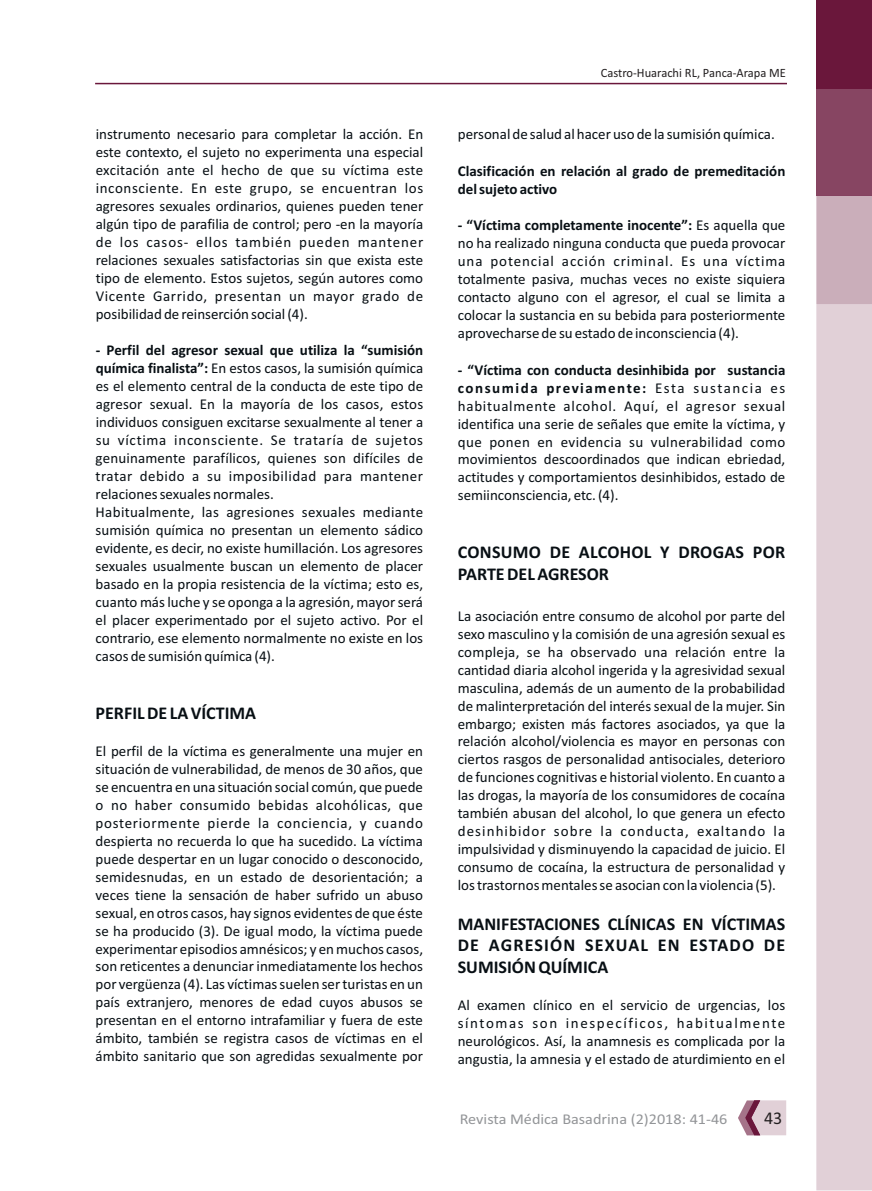
<style>
.page{position:relative;width:872px;height:1191px;background:#fff}
.page>*{position:absolute;margin:0;border:0;box-sizing:border-box;transform-origin:0 0}
.t1{font:700 18px/21.6px "Calibri";color:#080f14}
.t2{font:18px "Calibri";color:#231f20}
.t3{font:15px/18px "Calibri";color:#080f14;text-align:justify}
.t4{font:700 15px/18px "Calibri";color:#080f14}
.t5{font:15px "Calibri";color:#939598;scale:1.08 1}
.t6{font:12.75px "Calibri";color:#231f20}
.s1{font-weight:700}
</style>
<div class="page">
<div style="left:816px;top:0;width:56px;height:89px;background:#6a173b"></div>
<div style="left:816px;top:89px;width:56px;height:107px;background:#874562"></div>
<div style="left:816px;top:196px;width:56px;height:108px;background:#caaeba"></div>
<svg style="left:816px;top:304px;width:56px;height:886px;background:#e1d1d8"></svg>
<svg style="left:738px;top:1100px;width:48px;height:35px;background:#cbaebb"></svg>
<hr style="left:95px;top:83px;width:692px;height:1px;background:#6a173b">
<p class="t3" style="left:96px;top:126px;width:329px">instrumento necesario para completar la acción. En este contexto, el sujeto no experimenta una especial excitación ante el hecho de que su víctima este inconsciente. En este grupo, se encuentran los agresores sexuales ordinarios, quienes pueden tener algún tipo de parafilia de control; pero -en la mayoría de los casos- ellos también pueden mantener relaciones sexuales satisfactorias sin que exista este tipo de elemento. Estos sujetos, según autores como Vicente Garrido, presentan un mayor grado de posibilidad de reinserción social (4).</p>
<p class="t3" style="left:96px;top:342px;width:329px;text-align:left"><span class="s1">- Perfil del agresor sexual que utiliza la “sumisión química finalista”:</span> En estos casos, la sumisión química es el elemento central de la conducta de este tipo de agresor sexual. En la mayoría de los casos, estos individuos consiguen excitarse sexualmente al tener a su víctima inconsciente. Se trataría de sujetos genuinamente parafílicos, quienes son difíciles de tratar debido a su imposibilidad para mantener relaciones sexuales normales.<br>Habitualmente, las agresiones sexuales mediante sumisión química no presentan un elemento sádico evidente, es decir, no existe humillación. Los agresores sexuales usualmente buscan un elemento de placer basado en la propia resistencia de la víctima; esto es, cuanto más luche y se oponga a la agresión, mayor será el placer experimentado por el sujeto activo. Por el contrario, ese elemento normalmente no existe en los casos de sumisión química (4).</p>
<p class="t1" style="left:96px;top:703px;width:162px">PERFIL DE LA VÍCTIMA</p>
<p class="t3" style="left:96px;top:743px;width:329px">El perfil de la víctima es generalmente una mujer en situación de vulnerabilidad, de menos de 30 años, que se encuentra en una situación social común, que puede o no haber consumido bebidas alcohólicas, que posteriormente pierde la conciencia, y cuando despierta no recuerda lo que ha sucedido. La víctima puede despertar en un lugar conocido o desconocido, semidesnudas, en un estado de desorientación; a veces tiene la sensación de haber sufrido un abuso sexual, en otros casos, hay signos evidentes de que éste se ha producido (3). De igual modo, la víctima puede experimentar episodios amnésicos; y en muchos casos, son reticentes a denunciar inmediatamente los hechos por vergüenza (4). Las víctimas suelen ser turistas en un país extranjero, menores de edad cuyos abusos se presentan en el entorno intrafamiliar y fuera de este ámbito, también se registra casos de víctimas en el ámbito sanitario que son agredidas sexualmente por</p>
<p class="t6" style="left:601px;top:67px;width:187px">Castro-Huarachi RL, Panca-Arapa ME</p>
<p class="t3" style="left:458px;top:126px;width:318px">personal de salud al hacer uso de la sumisión química.</p>
<p class="t4" style="left:458px;top:163px;width:329px">Clasificación en relación al grado de premeditación del sujeto activo</p>
<p class="t3" style="left:458px;top:218px;width:329px"><span class="s1">- “Víctima completamente inocente”:</span> Es aquella que no ha realizado ninguna conducta que pueda provocar una potencial acción criminal. Es una víctima totalmente pasiva, muchas veces no existe siquiera contacto alguno con el agresor, el cual se limita a colocar la sustancia en su bebida para posteriormente aprovecharse de su estado de inconsciencia (4).</p>
<p class="t3" style="left:458px;top:362px;width:329px"><span class="s1">- “Víctima con conducta desinhibida por sustancia consumida previamente:</span> Esta sustancia es habitualmente alcohol. Aquí, el agresor sexual identifica una serie de señales que emite la víctima, y que ponen en evidencia su vulnerabilidad como movimientos descoordinados que indican ebriedad, actitudes y comportamientos desinhibidos, estado de semiinconsciencia, etc. (4).</p>
<p class="t1" style="left:458px;top:543px;width:329px">CONSUMO DE ALCOHOL Y DROGAS POR<br>PARTE DEL AGRESOR</p>
<p class="t3" style="left:458px;top:608px;width:329px">La asociación entre consumo de alcohol por parte del sexo masculino y la comisión de una agresión sexual es compleja, se ha observado una relación entre la cantidad diaria alcohol ingerida y la agresividad sexual masculina, además de un aumento de la probabilidad de malinterpretación del interés sexual de la mujer. Sin embargo; existen más factores asociados, ya que la relación alcohol/violencia es mayor en personas con ciertos rasgos de personalidad antisociales, deterioro de funciones cognitivas e historial violento. En cuanto a las drogas, la mayoría de los consumidores de cocaína también abusan del alcohol, lo que genera un efecto desinhibidor sobre la conducta, exaltando la impulsividad y disminuyendo la capacidad de juicio. El consumo de cocaína, la estructura de personalidad y los trastornos mentales se asocian con la violencia (5).</p>
<p class="t1" style="left:458px;top:914px;width:329px;text-align:justify">MANIFESTACIONES CLÍNICAS EN VÍCTIMAS DE AGRESIÓN SEXUAL EN ESTADO DE SUMISIÓN QUÍMICA</p>
<p class="t3" style="left:458px;top:997px;width:329px">Al examen clínico en el servicio de urgencias, los síntomas son inespecíficos, habitualmente neurológicos. Así, la anamnesis es complicada por la angustia, la amnesia y el estado de aturdimiento en el</p>
<p class="t5" style="left:460px;top:1112px;width:249px">Revista Médica Basadrina (2)2018: 41-46</p>
<p class="t2" style="left:764px;top:1111px;width:20px">43</p>
</div>
